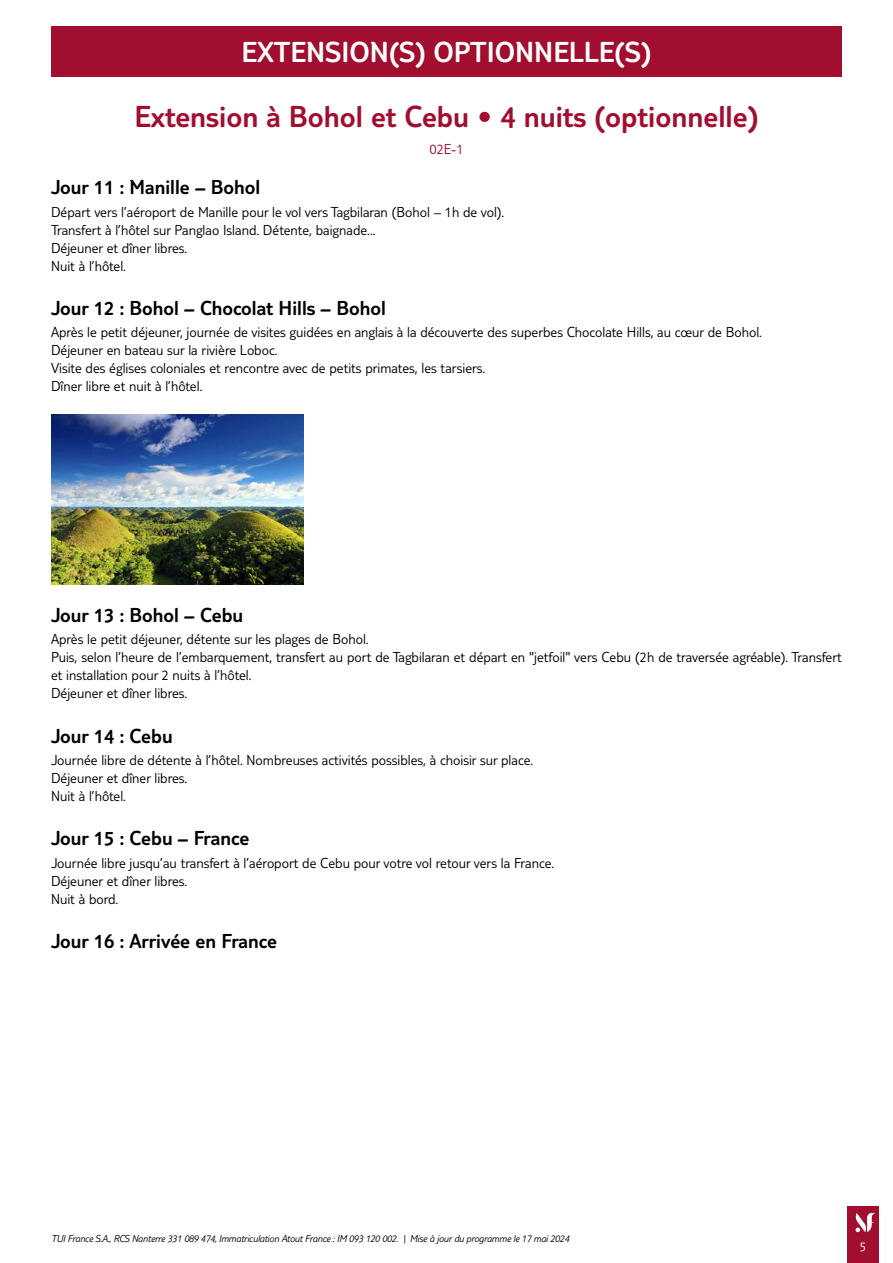
<style>
.page{position:relative;width:893px;height:1263px;background:#fff}
.page>*{position:absolute;margin:0;border:0;box-sizing:border-box;transform-origin:0 0}
.t1{font:300 31.5px "TUI Type";color:#a10e2f}
.t2{font:300 30px "TUI Type";color:#fff}
.t3{font:300 21px "TUI Type";color:#000}
.t4{font:300 15px/18px "TUI Type";color:#000}
.t5{font:300 15px "TUI Type";color:#a10e2f}
.t6{font:300 13.5px "TUI Type";color:#fff}
.t7{font:italic 300 10.5px "TUI Type";letter-spacing:-.02em;color:#000}
</style>
<div class="page">
<div style="left:847px;top:1206px;width:32px;height:57px;background:#a10e2f"></div>
<svg style="left:855px;top:1213px;width:21px;height:19px"></svg>
<div style="left:51px;top:27px;width:791px;height:50px;background:#a10e2f"></div>
<img style="left:51px;top:414px;width:252px;height:170px">
<h2 class="t2" style="left:242px;top:35px;width:411px">EXTENSION(S) OPTIONNELLE(S)</h2>
<h1 class="t1" style="left:135px;top:98px;width:625px">Extension à Bohol et Cebu • 4 nuits (optionnelle)</h1>
<p class="t5" style="left:429px;top:141px;width:36px">02E-1</p>
<h3 class="t3" style="left:51px;top:175px;width:211px">Jour 11 : Manille – Bohol</h3>
<p class="t4" style="left:51px;top:202px;width:455px">Départ vers l’aéroport de Manille pour le vol vers Tagbilaran (Bohol – 1h de vol).<br>Transfert à l’hôtel sur Panglao Island. Détente, baignade...<br>Déjeuner et dîner libres.<br>Nuit à l’hôtel.</p>
<h3 class="t3" style="left:51px;top:296px;width:336px">Jour 12 : Bohol – Chocolat Hills – Bohol</h3>
<p class="t4" style="left:51px;top:323px;width:713px">Après le petit déjeuner, journée de visites guidées en anglais à la découverte des superbes Chocolate Hills, au cœur de Bohol.<br>Déjeuner en bateau sur la rivière Loboc.<br>Visite des églises coloniales et rencontre avec de petits primates, les tarsiers.<br>Dîner libre et nuit à l’hôtel.</p>
<h3 class="t3" style="left:51px;top:603px;width:194px">Jour 13 : Bohol – Cebu</h3>
<p class="t4" style="left:51px;top:630px;width:792px">Après le petit déjeuner, détente sur les plages de Bohol.<br>Puis, selon l’heure de l’embarquement, transfert au port de Tagbilaran et départ en "jetfoil" vers Cebu (2h de traversée agréable). Transfert et installation pour 2 nuits à l’hôtel.<br>Déjeuner et dîner libres.</p>
<h3 class="t3" style="left:51px;top:724px;width:123px">Jour 14 : Cebu</h3>
<p class="t4" style="left:51px;top:751px;width:484px">Journée libre de détente à l’hôtel. Nombreuses activités possibles, à choisir sur place.<br>Déjeuner et dîner libres.<br>Nuit à l’hôtel.</p>
<h3 class="t3" style="left:51px;top:826px;width:200px">Jour 15 : Cebu – France</h3>
<p class="t4" style="left:51px;top:853px;width:505px">Journée libre jusqu’au transfert à l’aéroport de Cebu pour votre vol retour vers la France.<br>Déjeuner et dîner libres.<br>Nuit à bord.</p>
<h3 class="t3" style="left:51px;top:929px;width:227px">Jour 16 : Arrivée en France</h3>
<p class="t7" style="left:51px;top:1232px;width:520px">TUI France S.A., RCS Nanterre 331 089 474, Immatriculation Atout France : IM 093 120 002. | Mise à jour du programme le 17 mai 2024</p>
<p class="t6" style="left:860px;top:1239px;width:8px">5</p>
</div>
